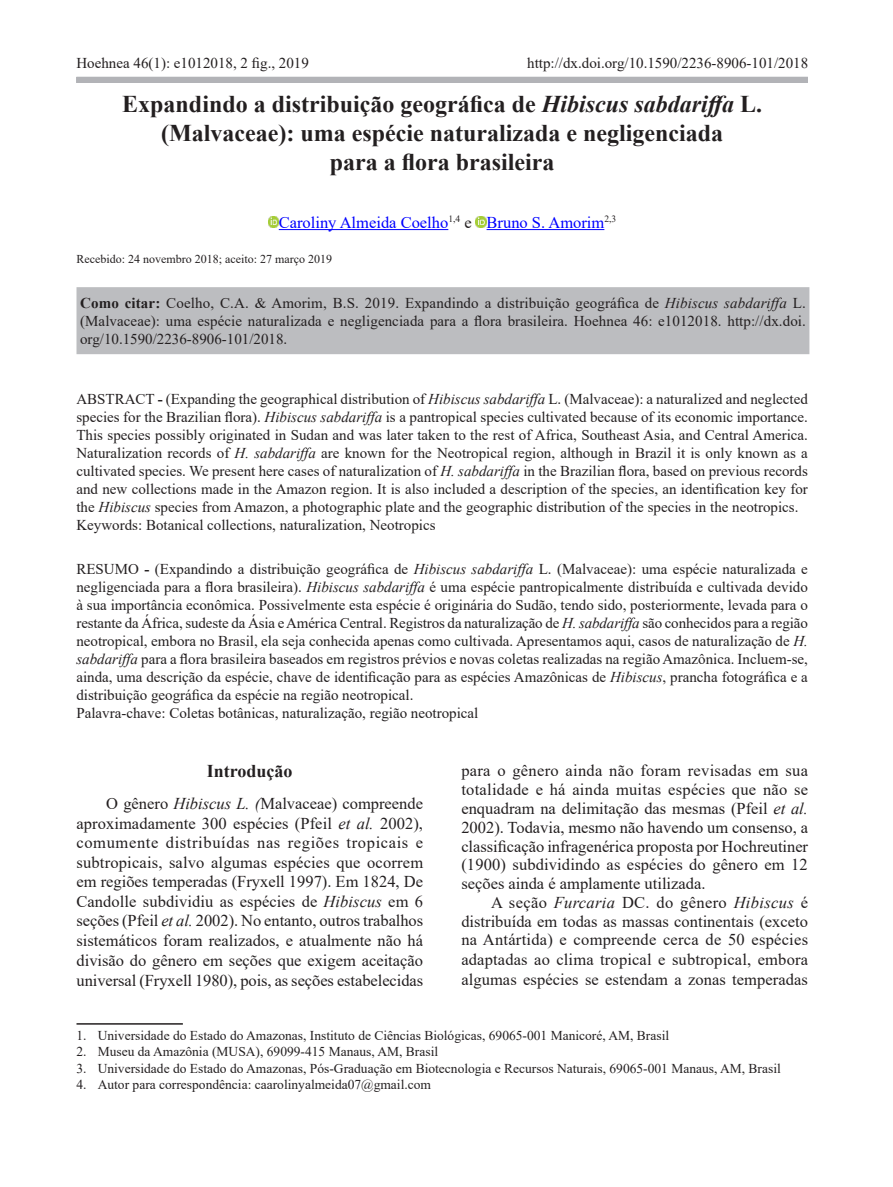
<style>
.page{position:relative;width:893px;height:1187px;background:#fff}
.page>*{position:absolute;margin:0;border:0;box-sizing:border-box;transform-origin:0 0}
.Título{font:700 24px/28.8px "Times New Roman";color:#231f20;text-align:center}
.Intertítulos{font:700 18px "Times New Roman";color:#231f20}
.Texto_sem_hifen{font:16.5px/19.5px "Times New Roman";color:#231f20;text-align:justify}
.Autor{font:16.5px "Times New Roman";color:#00f}
.Abstract_Resumo{font:15px/18px "Times New Roman";color:#231f20;text-align:justify}
.Texto_sem_hifen-2{font:15px/18px "Times New Roman";letter-spacing:.005em;color:#231f20;text-align:justify}
.Rodapé_continua{font:13.5px "Times New Roman";color:#231f20}
.Rodapé{font:13.5px "Times New Roman";color:#231f20}
.Autor-2{font:12px "Times New Roman";color:#231f20}
.s1{font-style:italic}
.s2{color:#231f20}
.s3{font-weight:700}
</style>
<div class="page">
<div style="left:76px;top:77px;width:732px;height:6px;background:#b2b3b7"></div>
<hr style="left:76px;top:1023px;width:107px;height:1px;background:#231f20">
<div style="left:77px;top:288px;width:732px;height:65px;background:#bcbdc0"></div>
<div style="left:76px;top:287px;width:733px;height:67px;border:2px solid #bcbdc0"></div>
<hr style="left:279px;top:229px;width:169px;height:1px;background:#00f">
<hr style="left:487px;top:229px;width:117px;height:1px;background:#00f">
<svg style="left:268px;top:216px;width:11px;height:11px"></svg>
<svg style="left:476px;top:216px;width:11px;height:11px"></svg>
<p class="Abstract_Resumo" style="left:76px;top:54px;width:234px">Hoehnea 46(1): e1012018, 2 fig., 2019</p>
<p class="Abstract_Resumo" style="left:527px;top:54px;width:282px">http://dx.doi.org/10.1590/2236-8906-101/2018</p>
<p class="Título" style="left:122px;top:89px;width:641px">Expandindo a distribuição geográfica de <span class="s1">Hibiscus sabdariffa</span> L. (Malvaceae): uma espécie naturalizada e negligenciada<br>para a flora brasileira</p>
<p class="Autor" style="left:279px;top:210px;width:339px">Caroliny Almeida Coelho<sup>1,4</sup> <span class="s2">e</span> Bruno S. Amorim<sup>2,3</sup></p>
<p class="Autor-2" style="left:76px;top:251px;width:257px">Recebido: 24 novembro 2018; aceito: 27 março 2019</p>
<p class="Texto_sem_hifen-2" style="left:80px;top:293px;width:727px"><span class="s3">Como citar:</span> Coelho, C.A. &amp; Amorim, B.S. 2019. Expandindo a distribuição geográfica de <span class="s1">Hibiscus sabdariffa</span> L. (Malvaceae): uma espécie naturalizada e negligenciada para a flora brasileira. Hoehnea 46: e1012018. http://dx.doi. org/10.1590/2236-8906-101/2018.</p>
<p class="Abstract_Resumo" style="left:76px;top:389px;width:733px">ABSTRACT <span class="s3">-</span> (Expanding the geographical distribution of <span class="s1">Hibiscus sabdariffa</span> L. (Malvaceae): a naturalized and neglected species for the Brazilian flora). <span class="s1">Hibiscus sabdariffa</span> is a pantropical species cultivated because of its economic importance.<br>This species possibly originated in Sudan and was later taken to the rest of Africa, Southeast Asia, and Central America.<br>Naturalization records of <span class="s1">H. sabdariffa</span> are known for the Neotropical region, although in Brazil it is only known as a cultivated species. We present here cases of naturalization of <span class="s1">H. sabdariffa</span> in the Brazilian flora, based on previous records and new collections made in the Amazon region. It is also included a description of the species, an identification key for the <span class="s1">Hibiscus</span> species from Amazon, a photographic plate and the geographic distribution of the species in the neotropics.</p>
<p class="Abstract_Resumo" style="left:76px;top:515px;width:361px">Keywords: Botanical collections, naturalization, Neotropics</p>
<p class="Abstract_Resumo" style="left:76px;top:559px;width:733px">RESUMO <span class="s3">-</span> (Expandindo a distribuição geográfica de <span class="s1">Hibiscus sabdariffa</span> L. (Malvaceae): uma espécie naturalizada e negligenciada para a flora brasileira). <span class="s1">Hibiscus sabdariffa</span> é uma espécie pantropicalmente distribuída e cultivada devido à sua importância econômica. Possivelmente esta espécie é originária do Sudão, tendo sido, posteriormente, levada para o restante da África, sudeste da Ásia e América Central. Registros da naturalização de <span class="s1">H. sabdariffa</span> são conhecidos para a região neotropical, embora no Brasil, ela seja conhecida apenas como cultivada. Apresentamos aqui, casos de naturalização de <span class="s1">H. sabdariffa</span> para a flora brasileira baseados em registros prévios e novas coletas realizadas na região Amazônica. Incluem‑se, ainda, uma descrição da espécie, chave de identificação para as espécies Amazônicas de <span class="s1">Hibiscus</span>, prancha fotográfica e a distribuição geográfica da espécie na região neotropical.</p>
<p class="Abstract_Resumo" style="left:76px;top:703px;width:403px">Palavra-chave: Coletas botânicas, naturalização, região neotropical</p>
<p class="Intertítulos" style="left:207px;top:758px;width:87px">Introdução</p>
<p class="Texto_sem_hifen" style="left:76px;top:793px;width:348px;text-indent:30px">O gênero <span class="s1">Hibiscus L. (</span>Malvaceae) compreende aproximadamente 300 espécies (Pfeil <span class="s1">et al.</span> 2002), comumente distribuídas nas regiões tropicais e subtropicais, salvo algumas espécies que ocorrem em regiões temperadas (Fryxell 1997). Em 1824, De Candolle subdividiu as espécies de <span class="s1">Hibiscus</span> em 6 seções (Pfeil <span class="s1">et al.</span> 2002). No entanto, outros trabalhos sistemáticos foram realizados, e atualmente não há divisão do gênero em seções que exigem aceitação universal (Fryxell 1980), pois, as seções estabelecidas</p>
<p class="Texto_sem_hifen" style="left:461px;top:760px;width:348px;line-height:18.8px">para o gênero ainda não foram revisadas em sua totalidade e há ainda muitas espécies que não se enquadram na delimitação das mesmas (Pfeil <span class="s1">et al.<br></span>2002). Todavia, mesmo não havendo um consenso, a classificação infragenérica proposta por Hochreutiner (1900) subdividindo as espécies do gênero em 12 seções ainda é amplamente utilizada.</p>
<p class="Texto_sem_hifen" style="left:461px;top:892px;width:348px;text-indent:30px">A seção <span class="s1">Furcaria</span> DC. do gênero <span class="s1">Hibiscus</span> é distribuída em todas as massas continentais (exceto na Antártida) e compreende cerca de 50 espécies adaptadas ao clima tropical e subtropical, embora algumas espécies se estendam a zonas temperadas</p>
<p class="Rodapé" style="left:76px;top:1026px;width:594px">1. Universidade do Estado do Amazonas, Instituto de Ciências Biológicas, 69065-001 Manicoré, AM, Brasil</p>
<p class="Rodapé_continua" style="left:76px;top:1042px;width:363px">2. Museu da Amazônia (MUSA), 69099-415 Manaus, AM, Brasil</p>
<p class="Rodapé_continua" style="left:76px;top:1058px;width:706px">3. Universidade do Estado do Amazonas, Pós-Graduação em Biotecnologia e Recursos Naturais, 69065-001 Manaus, AM, Brasil</p>
<p class="Rodapé_continua" style="left:76px;top:1074px;width:356px">4. Autor para correspondência: caarolinyalmeida07@gmail.com</p>
</div>
